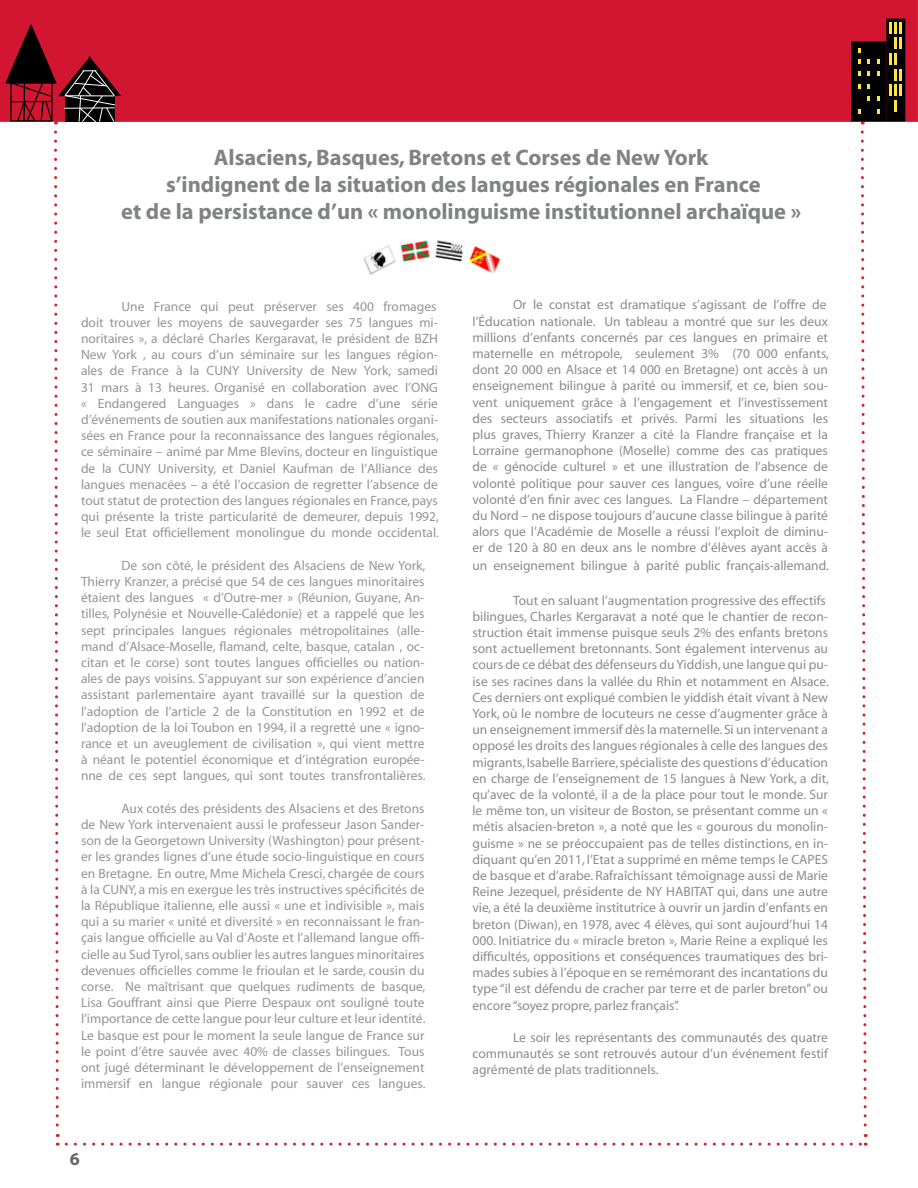
<style>
.page{position:relative;width:918px;height:1188px;background:#fff}
.page>*{position:absolute;margin:0;border:0;box-sizing:border-box;transform-origin:0 0}
.t1{font:700 22.5px/27px "Myriad";color:#808285;text-align:center}
.t2{font:700 18px "Myriad";color:#636466}
.t3{font:13.5px/16.2px "Myriad";color:#939598;text-align:justify}
.t4{font:13.5px/16.2px "Myriad";color:#8a8c8e}
</style>
<div class="page">
<div style="left:0;top:0;width:918px;height:122px;background:#d21531"></div>
<svg style="left:860px;top:122px;width:8px;height:1015px"></svg>
<svg style="left:66px;top:1143px;width:800px;height:3px"></svg>
<svg style="left:886px;top:19px;width:19px;height:103px"></svg>
<svg style="left:890px;top:22px;width:12px;height:90px"></svg>
<div style="left:851px;top:41px;width:35px;height:81px;background:#000;border:2px solid #000"></div>
<svg style="left:858px;top:48px;width:3px;height:5px"></svg>
<svg style="left:877px;top:109px;width:3px;height:5px"></svg>
<svg style="left:858px;top:109px;width:3px;height:5px"></svg>
<svg style="left:867px;top:72px;width:3px;height:4px"></svg>
<svg style="left:867px;top:84px;width:3px;height:5px"></svg>
<svg style="left:858px;top:84px;width:3px;height:5px"></svg>
<svg style="left:877px;top:72px;width:3px;height:4px"></svg>
<svg style="left:877px;top:59px;width:3px;height:5px"></svg>
<svg style="left:867px;top:59px;width:3px;height:5px"></svg>
<svg style="left:858px;top:72px;width:3px;height:4px"></svg>
<svg style="left:858px;top:59px;width:3px;height:5px"></svg>
<svg style="left:867px;top:96px;width:3px;height:5px"></svg>
<svg style="left:877px;top:96px;width:3px;height:5px"></svg>
<svg style="left:5px;top:24px;width:116px;height:1113px"></svg>
<hr style="left:65px;top:95px;width:49px;height:1px;background:#fff">
<div style="left:68px;top:283px;width:385px;height:827px;background:#fff;border-radius:18px"></div>
<img style="left:363px;top:240px;width:138px;height:35px">
<h1 class="t1" style="left:121px;top:145px;width:681px">Alsaciens, Basques, Bretons et Corses de New York<br>s’indignent de la situation des langues régionales en France<br>et de la persistance d’un « monolinguisme institutionnel archaïque »</h1>
<p class="t3" style="left:81px;top:299px;width:360px;text-align:left;text-indent:40px">Une France qui peut préserver ses 400 fromages doit trouver les moyens de sauvegarder ses 75 langues mi&shy;noritaires », a déclaré Charles Kergaravat, le président de BZH New York , au cours d’un séminaire sur les langues région&shy;ales de France à la CUNY University de New York, samedi 31 mars à 13 heures. Organisé en collaboration avec l’ONG « Endangered Languages » dans le cadre d’une série d’événements de soutien aux manifestations nationales organi&shy;sées en France pour la reconnaissance des langues régionales, ce séminaire – animé par Mme Blevins, docteur en linguistique de la CUNY University, et Daniel Kaufman de l’Alliance des langues menacées – a été l’occasion de regretter l’absence de tout statut de protection des langues régionales en France, pays qui présente la triste particularité de demeurer, depuis 1992, le seul Etat officiellement monolingue du monde occidental.</p>
<p class="t3" style="left:81px;top:558px;width:346px;text-indent:40px">De son côté, le président des Alsaciens de New York, Thierry Kranzer, a précisé que 54 de ces langues minoritaires étaient des langues « d’Outre-mer » (Réunion, Guyane, An&shy;tilles, Polynésie et Nouvelle-Calédonie) et a rappelé que les sept principales langues régionales métropolitaines (alle&shy;mand d’Alsace-Moselle, flamand, celte, basque, catalan , oc&shy;citan et le corse) sont toutes langues officielles ou nation&shy;ales de pays voisins. S’appuyant sur son expérience d’ancien assistant parlementaire ayant travaillé sur la question de l’adoption de l’article 2 de la Constitution en 1992 et de l’adoption de la loi Toubon en 1994, il a regretté une « igno&shy;rance et un aveuglement de civilisation », qui vient mettre à néant le potentiel économique et d’intégration europée&shy;nne de ces sept langues, qui sont toutes transfrontalières.</p>
<p class="t3" style="left:81px;top:801px;width:346px;text-indent:40px">Aux cotés des présidents des Alsaciens et des Bretons de New York intervenaient aussi le professeur Jason Sander&shy;son de la Georgetown University (Washington) pour présent&shy;er les grandes lignes d’une étude socio-linguistique en cours en Bretagne. En outre, Mme Michela Cresci, chargée de cours à la CUNY, a mis en exergue les très instructives spécificités de la République italienne, elle aussi « une et indivisible », mais qui a su marier « unité et diversité » en reconnaissant le fran&shy;çais langue officielle au Val d’Aoste et l’allemand langue offi&shy;cielle au Sud Tyrol, sans oublier les autres langues minoritaires devenues officielles comme le frioulan et le sarde, cousin du corse. Ne maîtrisant que quelques rudiments de basque, Lisa Gouffrant ainsi que Pierre Despaux ont souligné toute l’importance de cette langue pour leur culture et leur identité.<br>Le basque est pour le moment la seule langue de France sur le point d’être sauvée avec 40% de classes bilingues. Tous ont jugé déterminant le développement de l’enseignement immersif en langue régionale pour sauver ces langues.</p>
<h2 class="t2" style="left:70px;top:1149px;width:11px">6</h2>
<p class="t4" style="left:472px;top:297px;width:358px;text-indent:40px">Or le constat est dramatique s’agissant de l’offre de l’Éducation nationale. Un tableau a montré que sur les deux millions d’enfants concernés par ces langues en primaire et maternelle en métropole, seulement 3% (70 000 enfants, dont 20 000 en Alsace et 14 000 en Bretagne) ont accès à un enseignement bilingue à parité ou immersif, et ce, bien sou&shy;vent uniquement grâce à l’engagement et l’investissement des secteurs associatifs et privés. Parmi les situations les plus graves, Thierry Kranzer a cité la Flandre française et la Lorraine germanophone (Moselle) comme des cas pratiques de « génocide culturel » et une illustration de l’absence de volonté politique pour sauver ces langues, voire d’une réelle volonté d’en finir avec ces langues. La Flandre – département du Nord – ne dispose toujours d’aucune classe bilingue à parité alors que l’Académie de Moselle a réussi l’exploit de diminu&shy;er de 120 à 80 en deux ans le nombre d’élèves ayant accès à</p>
<p class="t4" style="left:472px;top:558px;width:358px">un enseignement bilingue à parité public français-allemand.</p>
<p class="t4" style="left:472px;top:593px;width:358px;text-indent:40px">Tout en saluant l’augmentation progressive des effectifs bilingues, Charles Kergaravat a noté que le chantier de recon&shy;struction était immense puisque seuls 2% des enfants bretons sont actuellement bretonnants. Sont également intervenus au cours de ce débat des défenseurs du Yiddish, une langue qui pu&shy;ise ses racines dans la vallée du Rhin et notamment en Alsace.<br>Ces derniers ont expliqué combien le yiddish était vivant à New York, où le nombre de locuteurs ne cesse d’augmenter grâce à un enseignement immersif dès la maternelle. Si un intervenant a opposé les droits des langues régionales à celle des langues des migrants, Isabelle Barriere, spécialiste des questions d’éducation en charge de l’enseignement de 15 langues à New York, a dit, qu’avec de la volonté, il a de la place pour tout le monde. Sur le même ton, un visiteur de Boston, se présentant comme un « métis alsacien-breton », a noté que les « gourous du monolin&shy;guisme » ne se préoccupaient pas de telles distinctions, en in&shy;diquant qu’en 2011, l’Etat a supprimé en même temps le CAPES de basque et d’arabe. Rafraîchissant témoignage aussi de Marie Reine Jezequel, présidente de NY HABITAT qui, dans une autre vie, a été la deuxième institutrice à ouvrir un jardin d’enfants en breton (Diwan), en 1978, avec 4 élèves, qui sont aujourd’hui 14<br>000. Initiatrice du « miracle breton », Marie Reine a expliqué les difficultés, oppositions et conséquences traumatiques des bri&shy;mades subies à l’époque en se remémorant des incantations du type “il est défendu de cracher par terre et de parler breton” ou encore “soyez propre, parlez français”.</p>
<p class="t4" style="left:472px;top:1030px;width:357px;text-align:justify;text-indent:40px">Le soir les représentants des communautés des quatre communautés se sont retrouvés autour d’un événement festif agrémenté de plats traditionnels.</p>
</div>
